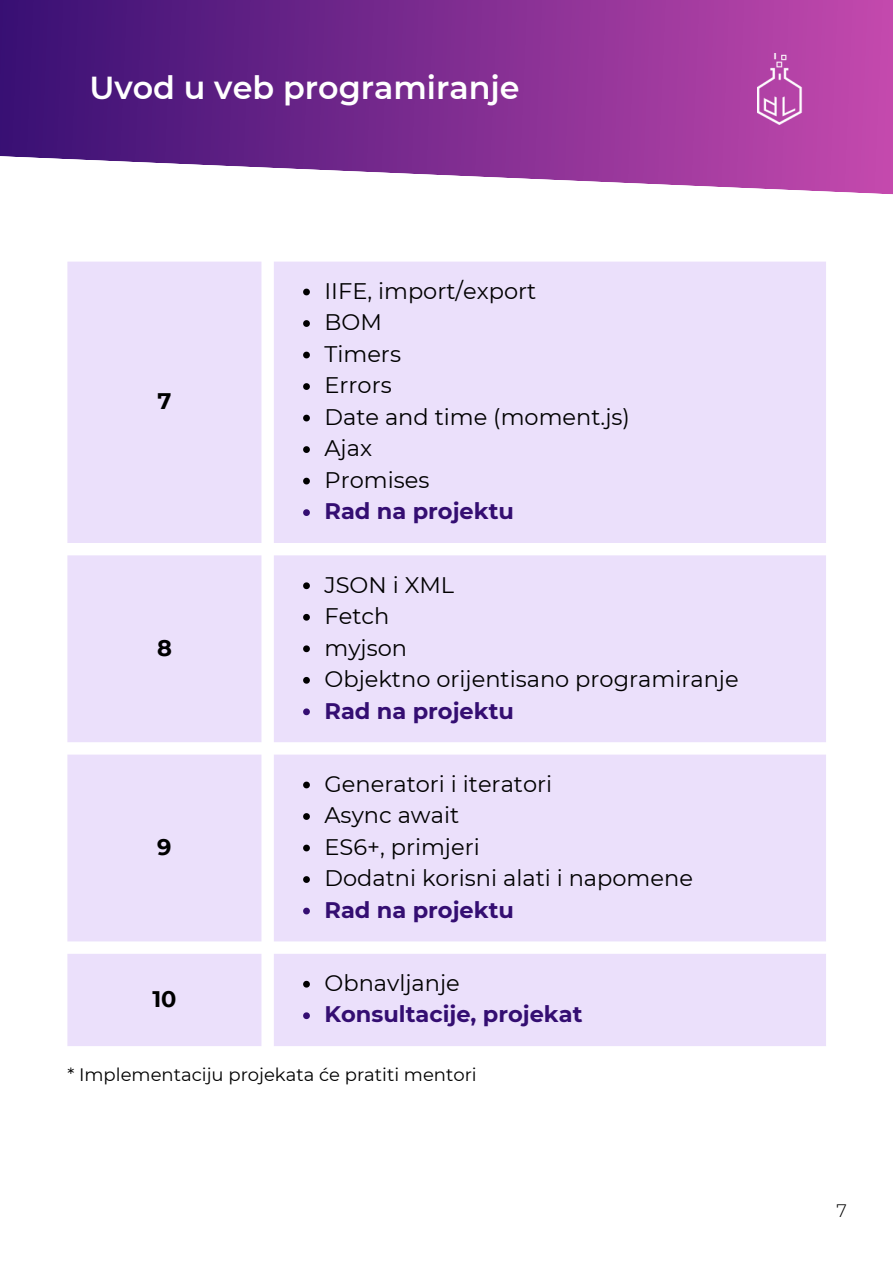
<style>
.page{position:relative;width:893px;height:1264px;background:#fff}
.page>*{position:absolute;margin:0;border:0;box-sizing:border-box;transform-origin:0 0}
.t1{font:600 31.8px "Montserrat";color:#fff}
.t2{font:22.5px/31.5px "Montserrat";color:#000}
.t3{font:700 22.5px "Montserrat";color:#340e72}
.t4{font:700 22.5px "Montserrat";color:#000}
.t5{font:18px "Montserrat";color:#000}
.t6{font:300 18px "Montserrat";color:#000}
</style>
<div class="page">
<div style="left:67px;top:261px;width:759px;height:785px;background:#ebe0fb"></div>
<svg style="left:303px;top:288px;width:7px;height:7px"></svg>
<svg style="left:303px;top:320px;width:7px;height:7px"></svg>
<svg style="left:303px;top:351px;width:7px;height:7px"></svg>
<svg style="left:303px;top:383px;width:7px;height:7px"></svg>
<svg style="left:303px;top:414px;width:7px;height:7px"></svg>
<svg style="left:303px;top:446px;width:7px;height:7px"></svg>
<svg style="left:303px;top:477px;width:7px;height:7px"></svg>
<svg style="left:303px;top:509px;width:7px;height:7px"></svg>
<svg style="left:303px;top:582px;width:7px;height:7px"></svg>
<svg style="left:303px;top:614px;width:7px;height:6px"></svg>
<svg style="left:303px;top:645px;width:7px;height:7px"></svg>
<svg style="left:303px;top:677px;width:7px;height:6px"></svg>
<svg style="left:303px;top:708px;width:7px;height:7px"></svg>
<svg style="left:303px;top:781px;width:7px;height:7px"></svg>
<svg style="left:303px;top:813px;width:7px;height:6px"></svg>
<svg style="left:303px;top:844px;width:7px;height:7px"></svg>
<svg style="left:303px;top:876px;width:7px;height:6px"></svg>
<svg style="left:303px;top:907px;width:7px;height:7px"></svg>
<svg style="left:303px;top:980px;width:7px;height:7px"></svg>
<svg style="left:303px;top:1012px;width:7px;height:7px"></svg>
<svg style="left:0;top:0;width:892px;height:194px;background:#8c419b"></svg>
<img style="left:757px;top:54px;width:47px;height:71px">
<h1 class="t1" style="left:89px;top:68px;width:431px">Uvod u veb programiranje</h1>
<p class="t4" style="left:157px;top:387px;width:15px">7</p>
<p class="t4" style="left:157px;top:633px;width:16px">8</p>
<p class="t4" style="left:157px;top:833px;width:16px">9</p>
<p class="t2" style="left:324px;top:275px;width:307px">IIFE, import/export<br>BOM<br>Timers<br>Errors<br>Date and time (moment.js)<br>Ajax<br>Promises</p>
<p class="t3" style="left:324px;top:497px;width:191px">Rad na projektu</p>
<p class="t2" style="left:324px;top:568px;width:415px">JSON i XML<br>Fetch<br>myjson<br>Objektno orijentisano programiranje</p>
<p class="t3" style="left:324px;top:696px;width:191px">Rad na projektu</p>
<p class="t2" style="left:324px;top:768px;width:370px">Generatori i iteratori<br>Async await<br>ES6+, primjeri<br>Dodatni korisni alati i napomene</p>
<p class="t3" style="left:324px;top:896px;width:191px">Rad na projektu</p>
<p class="t2" style="left:324px;top:967px;width:137px">Obnavljanje</p>
<p class="t3" style="left:324px;top:1000px;width:259px">Konsultacije, projekat</p>
<p class="t5" style="left:67px;top:1063px;width:411px">* Implementaciju projekata će pratiti mentori</p>
<p class="t4" style="left:152px;top:984px;width:26px">10</p>
<p class="t6" style="left:836px;top:1199px;width:12px">7</p>
</div>
